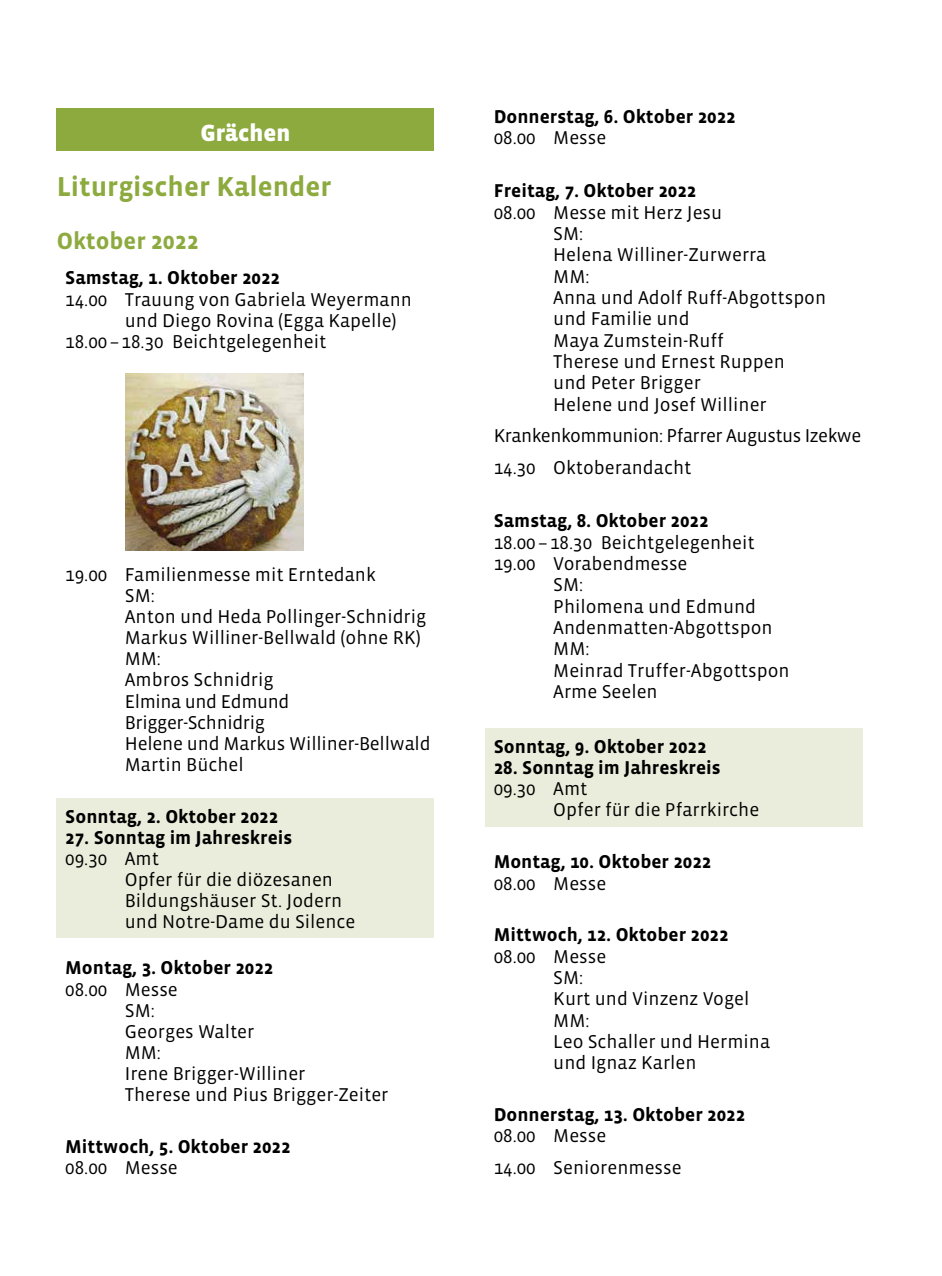
<style>
.page{position:relative;width:942px;height:1276px;background:#fff}
.page>*{position:absolute;margin:0;border:0;box-sizing:border-box;transform-origin:0 0}
.t1{font:700 28px "Vista Sans";color:#8daa3f}
.t2{font:700 24px "Vista Sans";color:#8daa3f}
.t3{font:900 24px "Vista Sans";color:#fff}
.t4{font:19px/21.2px "Vista Sans";color:#000}
.t5{font:700 19px "Vista Sans";color:#000}
.t6{font:19px/31.6px "Vista Sans";letter-spacing:-.025em;color:#000}
</style>
<div class="page">
<div style="left:57px;top:108px;width:377px;height:42px;background:#8daa3f"></div>
<div style="left:57px;top:798px;width:377px;height:139px;background:#eaeddb"></div>
<div style="left:485px;top:728px;width:377px;height:98px;background:#eaeddb"></div>
<img style="left:126px;top:373px;width:178px;height:178px">
<p class="t3" style="left:200px;top:121px;width:91px">Grächen</p>
<h1 class="t1" style="left:57px;top:172px;width:276px">Liturgischer Kalender</h1>
<p class="t2" style="left:57px;top:229px;width:143px">Oktober 2022</p>
<p class="t5" style="left:65px;top:268px;width:216px">Samstag, 1. Oktober 2022</p>
<p class="t4" style="left:65px;top:289px;width:348px">14.00 Trauung von Gabriela Weyermann</p>
<p class="t4" style="left:125px;top:310px;width:273px">und Diego Rovina (Egga Kapelle)</p>
<p class="t4" style="left:65px;top:331px;width:262px">18.00 –18.30 Beichtgelegenheit</p>
<p class="t4" style="left:125px;top:564px;width:307px;text-indent:-60px">19.00 Familienmesse mit Erntedank<br>SM:<br>Anton und Heda Pollinger-Schnidrig<br>Markus Williner-Bellwald (ohne RK)<br>MM:<br>Ambros Schnidrig<br>Elmina und Edmund<br>Brigger-Schnidrig<br>Helene und Markus Williner-Bellwald<br>Martin Büchel</p>
<p class="t5" style="left:65px;top:806px;width:214px">Sonntag, 2. Oktober 2022</p>
<p class="t5" style="left:65px;top:827px;width:228px">27. Sonntag im Jahreskreis</p>
<p class="t4" style="left:125px;top:848px;width:232px;text-indent:-60px">09.30 Amt<br>Opfer für die diözesanen<br>Bildungshäuser St. Jodern und Notre-Dame du Silence</p>
<p class="t5" style="left:65px;top:958px;width:210px">Montag, 3. Oktober 2022</p>
<p class="t4" style="left:125px;top:979px;width:265px;text-indent:-60px">08.00 Messe<br>SM:<br>Georges Walter<br>MM:<br>Irene Brigger-Williner<br>Therese und Pius Brigger-Zeiter</p>
<p class="t5" style="left:65px;top:1136px;width:227px">Mittwoch, 5. Oktober 2022</p>
<p class="t4" style="left:65px;top:1157px;width:114px">08.00 Messe</p>
<p class="t5" style="left:493px;top:106px;width:243px">Donnerstag, 6. Oktober 2022</p>
<p class="t4" style="left:493px;top:127px;width:114px">08.00 Messe</p>
<p class="t5" style="left:493px;top:181px;width:204px">Freitag, 7. Oktober 2022</p>
<p class="t4" style="left:553px;top:202px;width:274px;text-indent:-60px">08.00 Messe mit Herz Jesu<br>SM:<br>Helena Williner-Zurwerra<br>MM:<br>Anna und Adolf Ruff-Abgottspon und Familie und<br>Maya Zumstein-Ruff<br>Therese und Ernest Ruppen<br>und Peter Brigger<br>Helene und Josef Williner</p>
<p class="t6" style="left:493px;top:420px;width:369px">Krankenkommunion: Pfarrer Augustus Izekwe<br>14.30 Oktoberandacht</p>
<p class="t5" style="left:493px;top:511px;width:216px">Samstag, 8. Oktober 2022</p>
<p class="t4" style="left:493px;top:532px;width:262px">18.00– 18.30 Beichtgelegenheit</p>
<p class="t4" style="left:493px;top:553px;width:195px">19.00 Vorabendmesse</p>
<p class="t4" style="left:553px;top:575px;width:31px">SM:</p>
<p class="t4" style="left:553px;top:596px;width:204px">Philomena und Edmund</p>
<p class="t4" style="left:553px;top:617px;width:221px">Andenmatten-Abgottspon</p>
<p class="t4" style="left:553px;top:638px;width:38px">MM:</p>
<p class="t4" style="left:553px;top:660px;width:238px">Meinrad Truffer-Abgottspon</p>
<p class="t4" style="left:553px;top:681px;width:106px">Arme Seelen</p>
<p class="t5" style="left:493px;top:737px;width:214px">Sonntag, 9. Oktober 2022</p>
<p class="t5" style="left:493px;top:758px;width:228px">28. Sonntag im Jahreskreis</p>
<p class="t4" style="left:553px;top:778px;width:207px;text-indent:-60px">09.30 Amt<br>Opfer für die Pfarrkirche</p>
<p class="t5" style="left:493px;top:852px;width:219px">Montag, 10. Oktober 2022</p>
<p class="t4" style="left:493px;top:873px;width:114px">08.00 Messe</p>
<p class="t5" style="left:493px;top:925px;width:236px">Mittwoch, 12. Oktober 2022</p>
<p class="t4" style="left:553px;top:946px;width:218px;text-indent:-60px">08.00 Messe<br>SM:<br>Kurt und Vinzenz Vogel<br>MM:<br>Leo Schaller und Hermina und Ignaz Karlen</p>
<p class="t5" style="left:493px;top:1104px;width:253px">Donnerstag, 13. Oktober 2022</p>
<p class="t4" style="left:493px;top:1120px;width:189px;line-height:31.6px">08.00 Messe<br>14.00 Seniorenmesse</p>
</div>
